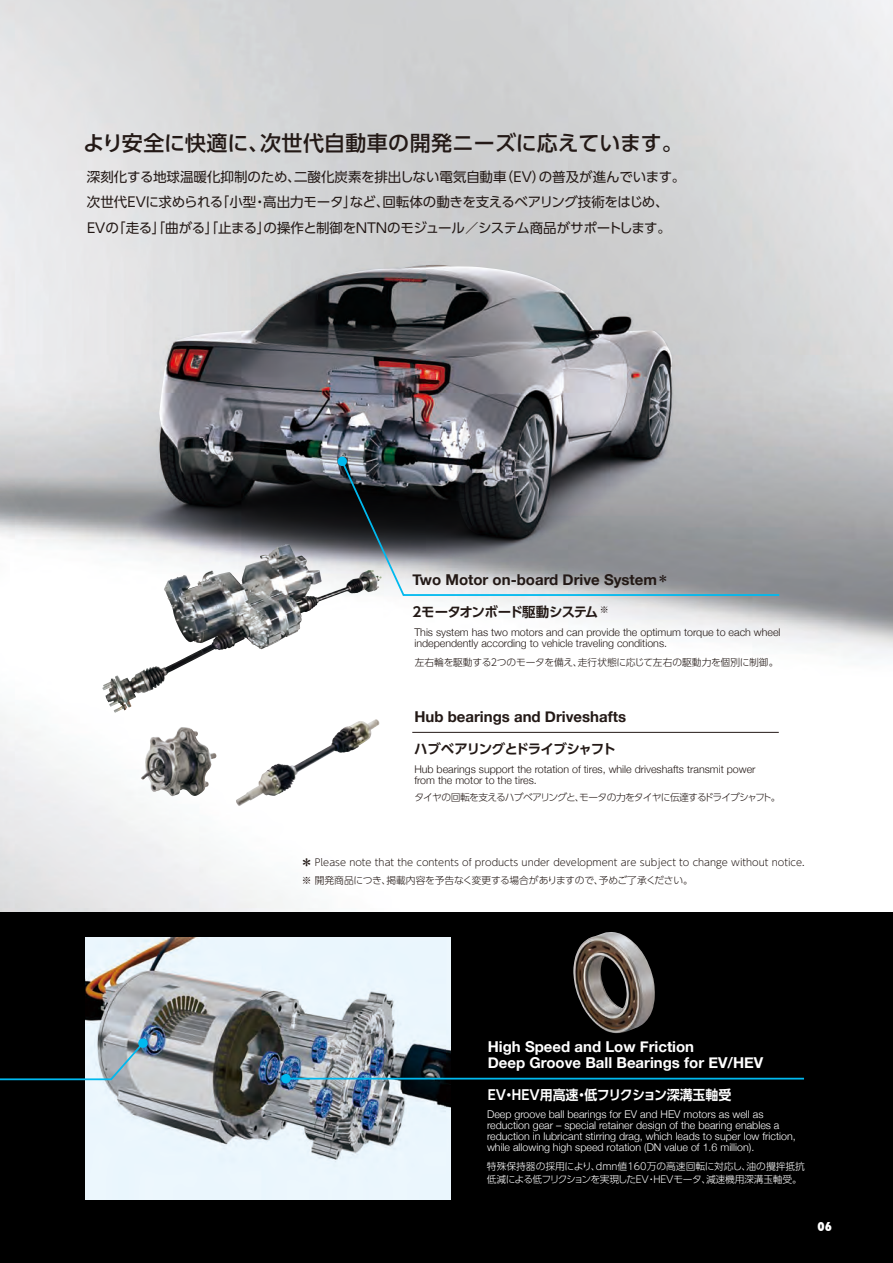
<style>
.page{position:relative;width:893px;height:1263px;background:#fff}
.page>*{position:absolute;margin:0;border:0;box-sizing:border-box;transform-origin:0 0}
.t1{font:500 21px "UD Shin Go Pro";letter-spacing:.01em;color:#231916}
.t2{font:700 15px/16.5px "Helvetica Neue";color:#fff}
.t3{font:700 15px "Helvetica Neue";color:#231916}
.t4{font:13.5px/25.5px "UD Shin Go Pro";letter-spacing:-.02em;color:#231916}
.t5{font:700 13.5px "UD Shin Go Pro De";letter-spacing:-.055em;color:#231916}
.t6{font:700 13.5px "UD Shin Go Pro De";color:#fff;scale:.96 1}
.t7{font:800 condensed 12px "Futura";color:#fff}
.t8{font:300 10.65px/11.2px "Helvetica Neue";color:#fff}
.t9{font:300 10.65px/11.2px "Helvetica Neue";color:#231916}
.t10{font:300 9.75px/18px "UD Shin Go Pro";color:#231916}
.t11{font:300 9.75px/12.8px "UD Shin Go Pro";letter-spacing:-.02em;color:#fff}
.t12{font:300 9.75px "UD Shin Go Pro";letter-spacing:-.08em;color:#231916}
.t13{font:300 9.75px "UD Shin Go Pro";letter-spacing:-.02em;color:#231916}
</style>
<div class="page">
<img style="left:0;top:0;width:893px;height:913px">
<svg style="left:9px;top:435px;width:70px;height:270px"></svg>
<div style="left:0;top:913px;width:893px;height:350px;background:#000"></div>
<img style="left:86px;top:937px;width:364px;height:262px">
<hr style="left:286px;top:1078px;width:518px;height:1px;background:#00b9ef">
<div style="left:281px;top:1074px;width:10px;height:9px;background:#00b9ef;border-radius:50%"></div>
<svg style="left:0;top:1038px;width:148px;height:43px"></svg>
<img style="left:573px;top:932px;width:82px;height:101px">
<img style="left:0;top:255px;width:9px;height:461px">
<img style="left:57px;top:209px;width:688px;height:385px">
<img style="left:159px;top:265px;width:513px;height:274px">
<svg style="left:340px;top:459px;width:441px;height:138px;background:#7a7f83"></svg>
<svg style="left:337px;top:456px;width:11px;height:11px"></svg>
<img style="left:164px;top:544px;width:124px;height:46px">
<img style="left:141px;top:727px;width:75px;height:69px">
<img style="left:243px;top:719px;width:133px;height:77px">
<hr style="left:412px;top:732px;width:367px;height:1px;background:#231916">
<h1 class="t1" style="left:83px;top:126px;width:601px">より安全に快適に、次世代自動車の開発ニーズに応えています。</h1>
<p class="t4" style="left:84px;top:163px;width:603px">深刻化する地球温暖化抑制のため、二酸化炭素を排出しない電気自動車（ＥＶ）の普及が進んでいます。次世代ＥＶに求められる「小型・高出力モータ」など、回転体の動きを支えるベアリング技術をはじめ、<br>ＥＶの「走る」「曲がる」「止まる」の操作と制御をＮＴＮのモジュール／システム商品がサポートします。</p>
<h2 class="t3" style="left:412px;top:571px;width:257px">Two Motor on-board Drive System <sup>＊</sup></h2>
<p class="t5" style="left:412px;top:601px;width:198px">2モータオンボード駆動システム <sup>※</sup></p>
<p class="t13" style="left:415px;top:654px;width:365px">左右輪を駆動する２つのモータを備え、走行状態に応じて左右の駆動力を個別に制御。</p>
<p class="t9" style="left:414px;top:626px;width:368px">This system has two motors and can provide the optimum torque to each wheel independently according to vehicle traveling conditions.</p>
<h2 class="t3" style="left:414px;top:708px;width:213px">Hub bearings and Driveshafts</h2>
<p class="t5" style="left:414px;top:738px;width:203px">ハブベアリングとドライブシャフト</p>
<p class="t12" style="left:414px;top:789px;width:368px">タイヤの回転を支えるハブベアリングと、モータの力をタイヤに伝達するドライブシャフト。</p>
<p class="t9" style="left:414px;top:763px;width:343px">Hub bearings support the rotation of tires, while driveshafts transmit power from the motor to the tires.</p>
<p class="t10" style="left:302px;top:853px;width:504px">＊ Please note that the contents of products under development are subject to change without notice. ※ 開発商品につき、掲載内容を予告なく変更する場合がありますので、予めご了承ください。</p>
<h2 class="t2" style="left:488px;top:1037px;width:277px">High Speed and Low Friction<br>Deep Groove Ball Bearings for EV/HEV</h2>
<p class="t6" style="left:488px;top:1083px;width:255px">EV・HEV用高速・低フリクション深溝玉軸受</p>
<p class="t8" style="left:487px;top:1108px;width:310px">Deep groove ball bearings for EV and HEV motors as well as reduction gear – special retainer design of the bearing enables a reduction in lubricant stirring drag, which leads to super low friction, while allowing high speed rotation (DN value of 1.6 million).</p>
<p class="t11" style="left:487px;top:1160px;width:320px">特殊保持器の採用により、dmn値160万の高速回転に対応し、油の攪拌抵抗低減による低フリクションを実現したEV・HEVモータ、減速機用深溝玉軸受。</p>
<p class="t7" style="left:818px;top:1219px;width:16px">06</p>
</div>
